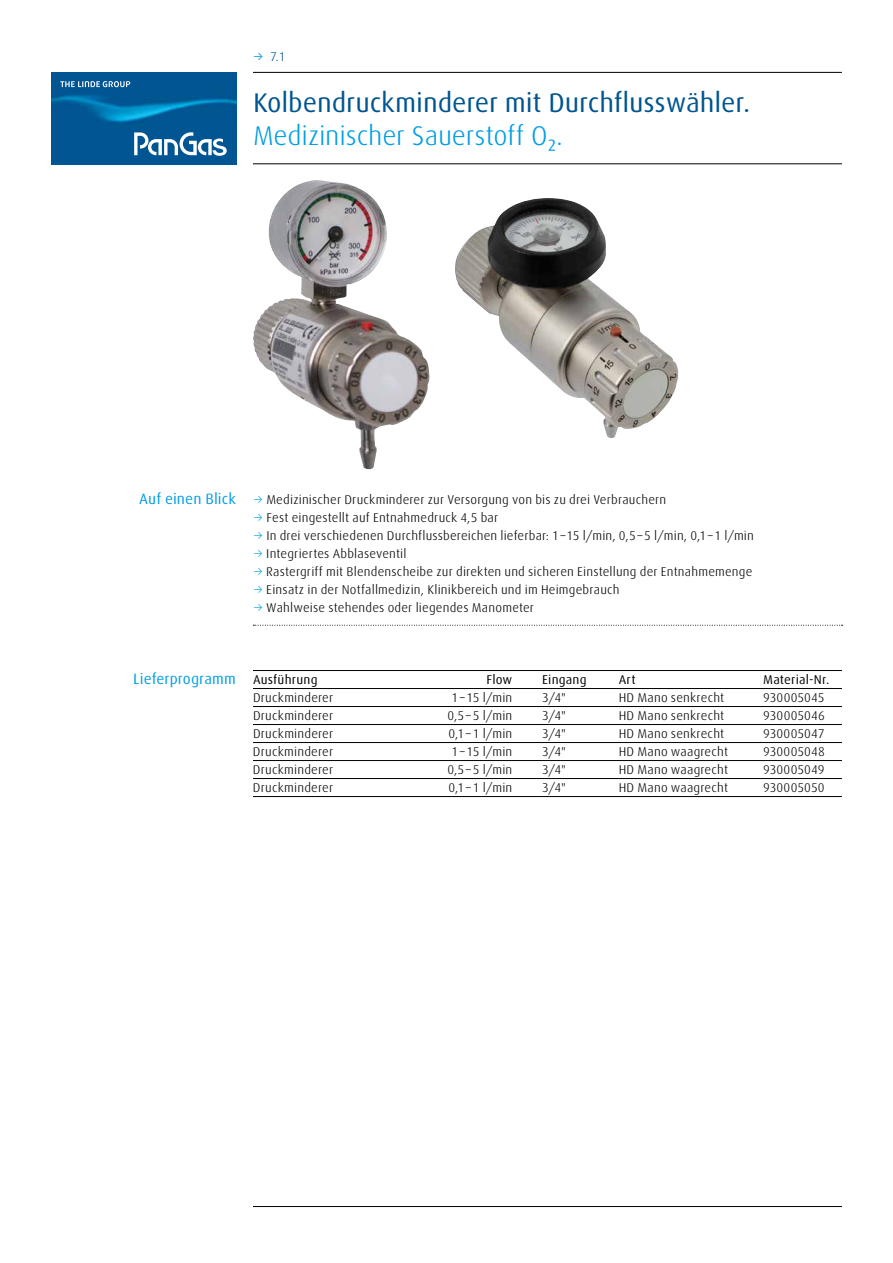
<style>
.page{position:relative;width:893px;height:1263px;background:#fff}
.page>*{position:absolute;margin:0;border:0;box-sizing:border-box;transform-origin:0 0}
.t1{font:27px "Linde Dax Global";letter-spacing:-.005em;color:#005590}
.t2{font:300 27px "Linde Dax Global";letter-spacing:-.005em;color:#009ee3}
.t3{font:15px "Linde Dax Global";letter-spacing:.005em;color:#009ee3}
.t4{font:300 12.75px "Linde Dax Global";letter-spacing:.01em;color:#000}
.t5{font:12.75px "Linde Dax Global";letter-spacing:.015em;color:#000}
.t6{font:300 12.75px "Linde Dax Global";color:#005590}
.s1{font-weight:400;color:#009ee3}
.s2{color:#009ee3}
</style>
<div class="page">
<img style="left:51px;top:72px;width:185px;height:92px">
<img style="left:60px;top:81px;width:70px;height:6px">
<img style="left:134px;top:132px;width:93px;height:24px">
<img style="left:253px;top:180px;width:177px;height:289px">
<img style="left:455px;top:198px;width:224px;height:240px">
<hr style="left:253px;top:1206px;width:589px;height:1px;background:#000">
<hr style="left:253px;top:72px;width:589px;height:1px;background:#000">
<hr style="left:253px;top:163px;width:589px;height:1px;background:#000">
<svg style="left:253px;top:625px;width:590px;height:1px"></svg>
<hr style="left:253px;top:670px;width:589px;height:1px;background:#000">
<hr style="left:253px;top:688px;width:589px;height:1px;background:#000">
<hr style="left:253px;top:706px;width:589px;height:1px;background:#000">
<hr style="left:253px;top:724px;width:589px;height:1px;background:#000">
<hr style="left:253px;top:742px;width:589px;height:1px;background:#000">
<hr style="left:253px;top:760px;width:589px;height:1px;background:#000">
<hr style="left:253px;top:778px;width:589px;height:1px;background:#000">
<hr style="left:253px;top:796px;width:589px;height:1px;background:#000">
<p class="t6" style="left:253px;top:49px;width:34px"><span class="s1">→</span> 7.1</p>
<h1 class="t1" style="left:253px;top:87px;width:499px">Kolbendruckminderer mit Durchflusswähler.</h1>
<h1 class="t2" style="left:253px;top:120px;width:312px">Medizinischer Sauerstoff O₂.</h1>
<p class="t3" style="left:139px;top:490px;width:98px">Auf einen Blick</p>
<p class="t4" style="left:253px;top:492px;width:415px"><span class="s2">→</span> Medizinischer Druckminderer zur Versorgung von bis zu drei Verbrauchern</p>
<p class="t4" style="left:253px;top:510px;width:247px"><span class="s2">→</span> Fest eingestellt auf Entnahmedruck 4,5 bar</p>
<p class="t4" style="left:253px;top:528px;width:502px"><span class="s2">→</span> In drei verschiedenen Durchflussbereichen lieferbar: 1–15 l/min, 0,5–5 l/min, 0,1–1 l/min</p>
<p class="t4" style="left:253px;top:546px;width:155px"><span class="s2">→</span> Integriertes Abblaseventil</p>
<p class="t4" style="left:253px;top:564px;width:501px"><span class="s2">→</span> Rastergriff mit Blendenscheibe zur direkten und sicheren Einstellung der Entnahmemenge</p>
<p class="t4" style="left:253px;top:582px;width:368px"><span class="s2">→</span> Einsatz in der Notfallmedizin, Klinikbereich und im Heimgebrauch</p>
<p class="t4" style="left:253px;top:600px;width:282px"><span class="s2">→</span> Wahlweise stehendes oder liegendes Manometer</p>
<p class="t3" style="left:133px;top:670px;width:104px">Lieferprogramm</p>
<p class="t5" style="left:253px;top:672px;width:66px">Ausführung</p>
<p class="t5" style="left:486px;top:672px;width:27px">Flow</p>
<p class="t5" style="left:542px;top:672px;width:46px">Eingang</p>
<p class="t5" style="left:619px;top:672px;width:18px">Art</p>
<p class="t5" style="left:763px;top:672px;width:68px">Material-Nr.</p>
<p class="t4" style="left:253px;top:690px;width:82px">Druckminderer</p>
<p class="t4" style="left:451px;top:690px;width:62px">1–15 l/min</p>
<p class="t4" style="left:542px;top:690px;width:25px">3/4"</p>
<p class="t4" style="left:619px;top:690px;width:107px">HD Mano senkrecht</p>
<p class="t4" style="left:763px;top:690px;width:63px">930005045</p>
<p class="t4" style="left:253px;top:708px;width:82px">Druckminderer</p>
<p class="t4" style="left:447px;top:708px;width:66px">0,5–5 l/min</p>
<p class="t4" style="left:542px;top:708px;width:25px">3/4"</p>
<p class="t4" style="left:619px;top:708px;width:107px">HD Mano senkrecht</p>
<p class="t4" style="left:763px;top:708px;width:63px">930005046</p>
<p class="t4" style="left:253px;top:726px;width:82px">Druckminderer</p>
<p class="t4" style="left:448px;top:726px;width:65px">0,1–1 l/min</p>
<p class="t4" style="left:542px;top:726px;width:25px">3/4"</p>
<p class="t4" style="left:619px;top:726px;width:107px">HD Mano senkrecht</p>
<p class="t4" style="left:763px;top:726px;width:63px">930005047</p>
<p class="t4" style="left:253px;top:744px;width:82px">Druckminderer</p>
<p class="t4" style="left:451px;top:744px;width:62px">1–15 l/min</p>
<p class="t4" style="left:542px;top:744px;width:25px">3/4"</p>
<p class="t4" style="left:619px;top:744px;width:111px">HD Mano waagrecht</p>
<p class="t4" style="left:763px;top:744px;width:63px">930005048</p>
<p class="t4" style="left:253px;top:762px;width:82px">Druckminderer</p>
<p class="t4" style="left:447px;top:762px;width:66px">0,5–5 l/min</p>
<p class="t4" style="left:542px;top:762px;width:25px">3/4"</p>
<p class="t4" style="left:619px;top:762px;width:111px">HD Mano waagrecht</p>
<p class="t4" style="left:763px;top:762px;width:63px">930005049</p>
<p class="t4" style="left:253px;top:780px;width:82px">Druckminderer</p>
<p class="t4" style="left:448px;top:780px;width:65px">0,1–1 l/min</p>
<p class="t4" style="left:542px;top:780px;width:25px">3/4"</p>
<p class="t4" style="left:619px;top:780px;width:111px">HD Mano waagrecht</p>
<p class="t4" style="left:763px;top:780px;width:63px">930005050</p>
</div>
